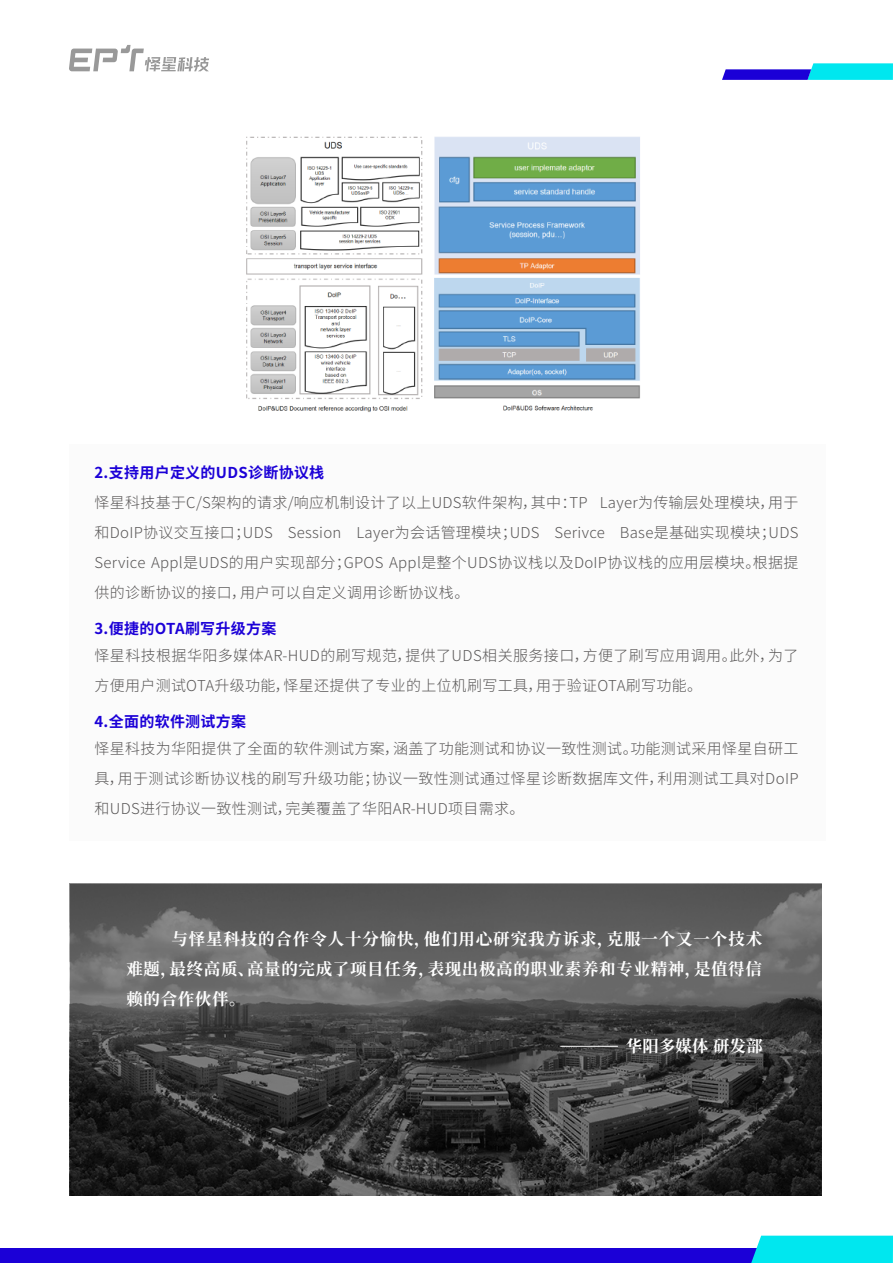
<style>
.page{position:relative;width:893px;height:1263px;background:#fff}
.page>*{position:absolute;margin:0;border:0;box-sizing:border-box;transform-origin:0 0}
.t1{font:700 16.5px/30px "Source Han Serif SC";letter-spacing:.04em;color:#fff;text-align:justify}
.t2{font:700 16.2px "Source Han Serif SC";letter-spacing:.02em;color:#fff}
.t3{font:300 15px/30px "Source Han Sans SC";letter-spacing:.02em;color:#595757;text-align:justify}
.t4{font:700 15px "Source Han Sans SC";letter-spacing:.02em;color:#1b00d7}
</style>
<div class="page">
<div style="left:69px;top:444px;width:756px;height:396px;background:#fbfbfb"></div>
<svg style="left:69px;top:45px;width:140px;height:26px"></svg>
<svg style="left:722px;top:63px;width:171px;height:17px"></svg>
<img style="left:246px;top:136px;width:394px;height:276px">
<div style="left:0;top:1248px;width:777px;height:15px;background:#1b00d7"></div>
<div style="left:751px;top:1236px;width:142px;height:27px;background:#00e7ef"></div>
<svg style="left:70px;top:884px;width:752px;height:311px;background:#474747"></svg>
<hr style="left:561px;top:1046px;width:57px;height:1px;background:#fff">
<p class="t4" style="left:94px;top:464px;width:231px">2.支持用户定义的UDS诊断协议栈</p>
<p class="t3" style="left:94px;top:488px;width:706px">怿星科技基于C/S架构的请求/响应机制设计了以上UDS软件架构，其中：TP Layer为传输层处理模块，用于和DoIP协议交互接口；UDS Session Layer为会话管理模块；UDS Serivce Base是基础实现模块；UDS Service Appl是UDS的用户实现部分；GPOS Appl是整个UDS协议栈以及DoIP协议栈的应用层模块。根据提供的诊断协议的接口，用户可以自定义调用诊断协议栈。</p>
<p class="t4" style="left:94px;top:620px;width:184px">3.便捷的OTA刷写升级方案</p>
<p class="t3" style="left:94px;top:641px;width:706px">怿星科技根据华阳多媒体AR-HUD的刷写规范，提供了UDS相关服务接口，方便了刷写应用调用。此外，为了方便用户测试OTA升级功能，怿星还提供了专业的上位机刷写工具，用于验证OTA刷写功能。</p>
<p class="t4" style="left:94px;top:713px;width:153px">4.全面的软件测试方案</p>
<p class="t3" style="left:94px;top:734px;width:706px">怿星科技为华阳提供了全面的软件测试方案，涵盖了功能测试和协议一致性测试。功能测试采用怿星自研工具，用于测试诊断协议栈的刷写升级功能；协议一致性测试通过怿星诊断数据库文件，利用测试工具对DoIP和UDS进行协议一致性测试，完美覆盖了华阳AR-HUD项目需求。</p>
<p class="t1" style="left:126px;top:924px;width:637px;text-indent:45px">与怿星科技的合作令人十分愉快，他们用心研究我方诉求，克服一个又一个技术难题，最终高质、高量的完成了项目任务，表现出极高的职业素养和专业精神，是值得信赖的合作伙伴。</p>
<p class="t2" style="left:626px;top:1037px;width:138px">华阳多媒体 研发部</p>
</div>
